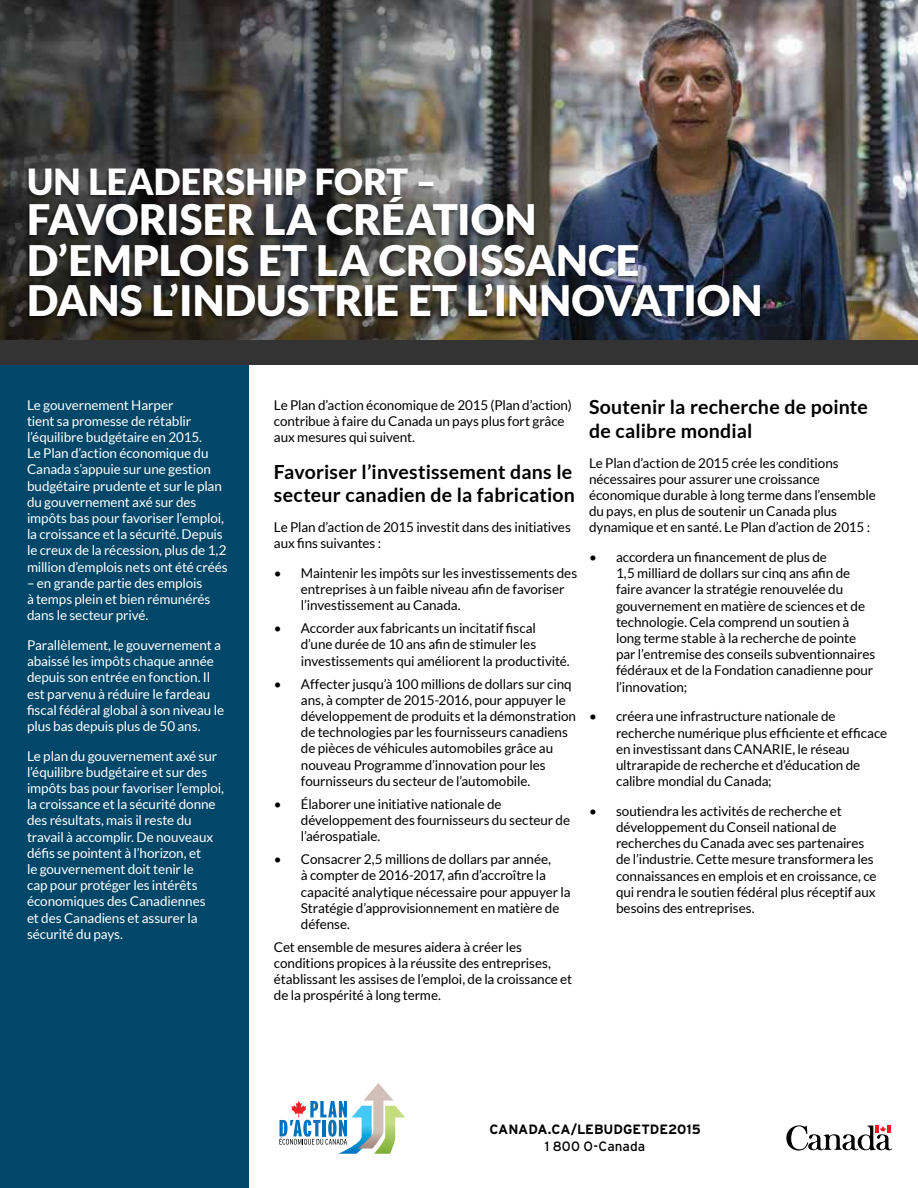
<style>
.page{position:relative;width:918px;height:1188px;background:#fff}
.page>*{position:absolute;margin:0;border:0;box-sizing:border-box;transform-origin:0 0}
.t1{font:900 42px/40.5px "Lato";color:#fff}
.t2{font:900 36px "Lato";letter-spacing:.005em;color:#fff}
.t3{font:700 19.5px/23.4px "Lato";letter-spacing:.01em;color:#000}
.t4{font:13.5px/16.2px "Lato";letter-spacing:-.005em;color:#000}
.t5{font:13.5px/16.2px "Lato";letter-spacing:-.005em;color:#fff}
.t6{font:700 13.5px "Interstate";letter-spacing:-.005em;color:#000}
.t7{font:13.5px "Interstate";letter-spacing:.005em;color:#000}
</style>
<div class="page">
<img style="left:0;top:0;width:918px;height:340px">
<div style="left:0;top:363px;width:249px;height:825px;background:#014769"></div>
<div style="left:0;top:340px;width:918px;height:24px;background:#333334"></div>
<div style="left:25px;top:167px;width:737px;height:154px;background:#000;opacity:.5"></div>
<svg style="left:279px;top:1083px;width:126px;height:71px"></svg>
<svg style="left:786px;top:1125px;width:106px;height:26px"></svg>
<h2 class="t2" style="left:27px;top:161px;width:411px">UN LEADERSHIP FORT –</h2>
<h1 class="t1" style="left:27px;top:199px;width:737px">FAVORISER LA CRÉATION<br>D’EMPLOIS ET LA CROISSANCE<br>DANS L’INDUSTRIE ET L’INNOVATION</h1>
<p class="t5" style="left:27px;top:397px;width:202px">Le gouvernement Harper<br>tient sa promesse de rétablir l’équilibre budgétaire en 2015.<br>Le Plan d’action économique du<br>Canada s’appuie sur une gestion budgétaire prudente et sur le plan du gouvernement axé sur des impôts bas pour favoriser l’emploi, la croissance et la sécurité. Depuis le creux de la récession, plus de 1,2 million d’emplois nets ont été créés</p>
<p class="t5" style="left:27px;top:575px;width:185px">– en grande partie des emplois à temps plein et bien rémunérés dans le secteur privé.</p>
<p class="t5" style="left:27px;top:637px;width:199px">Parallèlement, le gouvernement a abaissé les impôts chaque année depuis son entrée en fonction. Il est parvenu à réduire le fardeau fiscal fédéral global à son niveau le plus bas depuis plus de 50 ans.</p>
<p class="t5" style="left:27px;top:748px;width:199px">Le plan du gouvernement axé sur l’équilibre budgétaire et sur des impôts bas pour favoriser l’emploi, la croissance et la sécurité donne des résultats, mais il reste du travail à accomplir. De nouveaux défis se pointent à l’horizon, et<br>le gouvernement doit tenir le<br>cap pour protéger les intérêts économiques des Canadiennes<br>et des Canadiens et assurer la sécurité du pays.</p>
<p class="t4" style="left:274px;top:397px;width:299px">Le Plan d’action économique de 2015 (Plan d’action) contribue à faire du Canada un pays plus fort grâce aux mesures qui suivent.</p>
<h3 class="t3" style="left:274px;top:460px;width:303px">Favoriser l’investissement dans le secteur canadien de la fabrication</h3>
<p class="t4" style="left:274px;top:519px;width:298px">Le Plan d’action de 2015 investit dans des initiatives aux fins suivantes :</p>
<p class="t4" style="left:301px;top:565px;width:278px;text-indent:-27px">• Maintenir les impôts sur les investissements des entreprises à un faible niveau afin de favoriser l’investissement au Canada.</p>
<p class="t4" style="left:301px;top:620px;width:270px;text-indent:-27px">• Accorder aux fabricants un incitatif fiscal d’une durée de 10 ans afin de stimuler les investissements qui améliorent la productivité.</p>
<p class="t4" style="left:301px;top:676px;width:277px;text-indent:-27px">• Affecter jusqu’à 100 millions de dollars sur cinq ans, à compter de 2015-2016, pour appuyer le développement de produits et la démonstration de technologies par les fournisseurs canadiens de pièces de véhicules automobiles grâce au nouveau Programme d’innovation pour les fournisseurs du secteur de l’automobile.</p>
<p class="t4" style="left:301px;top:796px;width:271px;text-indent:-27px">• Élaborer une initiative nationale de développement des fournisseurs du secteur de l’aérospatiale.</p>
<p class="t4" style="left:301px;top:851px;width:271px;text-indent:-27px">• Consacrer 2,5 millions de dollars par année,<br>à compter de 2016-2017, afin d’accroître la capacité analytique nécessaire pour appuyer la Stratégie d’approvisionnement en matière de défense.</p>
<p class="t4" style="left:274px;top:939px;width:300px">Cet ensemble de mesures aidera à créer les conditions propices à la réussite des entreprises, établissant les assises de l’emploi, de la croissance et de la prospérité à long terme.</p>
<h3 class="t3" style="left:589px;top:395px;width:280px">Soutenir la recherche de pointe de calibre mondial</h3>
<p class="t4" style="left:589px;top:454px;width:288px">Le Plan d’action de 2015 crée les conditions nécessaires pour assurer une croissance économique durable à long terme dans l’ensemble du pays, en plus de soutenir un Canada plus dynamique et en santé. Le Plan d’action de 2015 :</p>
<p class="t4" style="left:616px;top:549px;width:261px;text-indent:-27px">• accordera un financement de plus de<br>1,5 milliard de dollars sur cinq ans afin de faire avancer la stratégie renouvelée du gouvernement en matière de sciences et de technologie. Cela comprend un soutien à long terme stable à la recherche de pointe par l’entremise des conseils subventionnaires fédéraux et de la Fondation canadienne pour l’innovation;</p>
<p class="t4" style="left:616px;top:708px;width:273px;text-indent:-27px">• créera une infrastructure nationale de recherche numérique plus efficiente et efficace en investissant dans CANARIE, le réseau ultrarapide de recherche et d’éducation de calibre mondial du Canada;</p>
<p class="t4" style="left:616px;top:803px;width:262px;text-indent:-27px">• soutiendra les activités de recherche et développement du Conseil national de recherches du Canada avec ses partenaires de l’industrie. Cette mesure transformera les connaissances en emplois et en croissance, ce qui rendra le soutien fédéral plus réceptif aux besoins des entreprises.</p>
<p class="t6" style="left:489px;top:1122px;width:213px">CANADA.CA/LEBUDGETDE2015</p>
<p class="t7" style="left:545px;top:1138px;width:102px">1 800 O-Canada</p>
</div>
